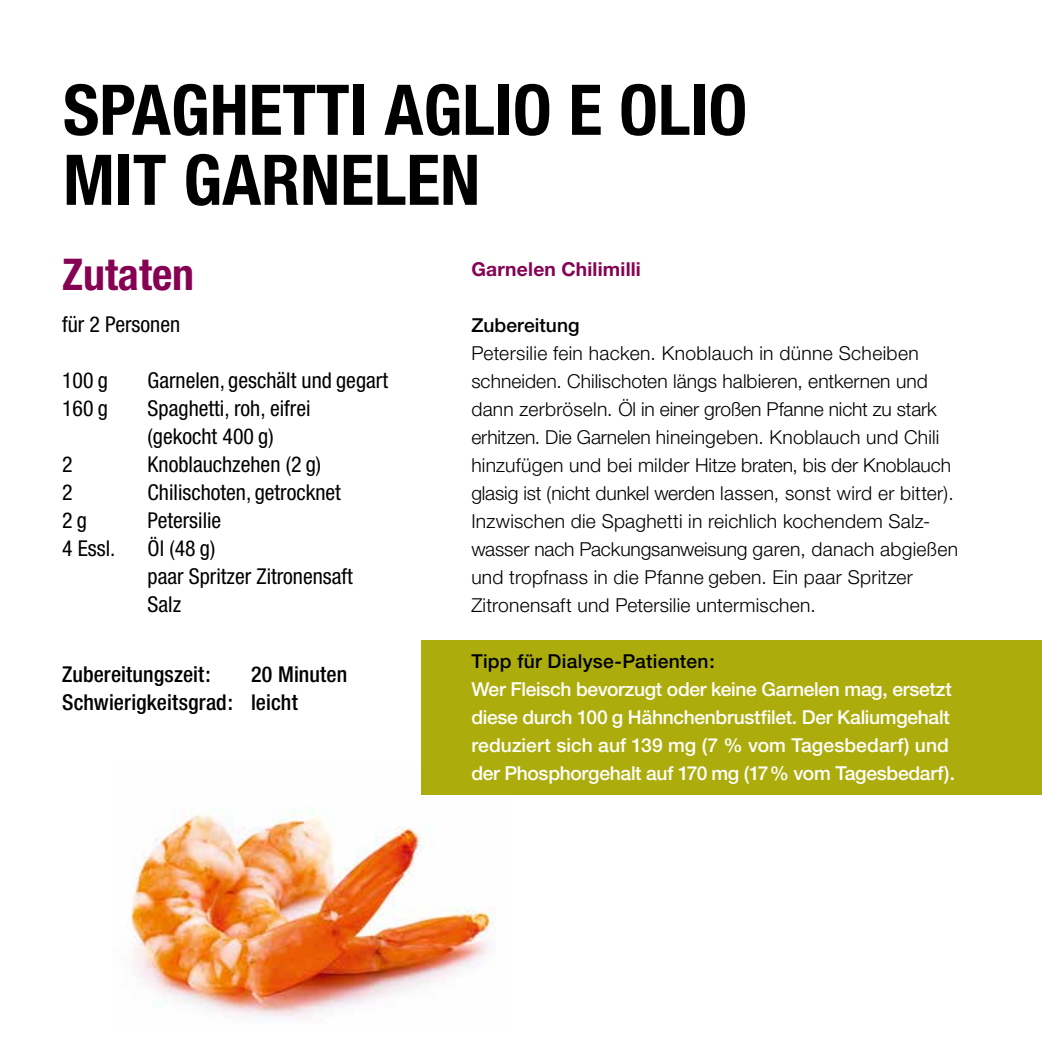
<style>
.page{position:relative;width:1042px;height:1042px;background:#fff}
.page>*{position:absolute;margin:0;border:0;box-sizing:border-box;transform-origin:0 0}
.t1{font:700 condensed 70px/70px "Helvetica Neue";color:#000}
.t2{font:700 condensed 43.75px "Helvetica Neue";color:#860253}
.t3{font:condensed 21.88px/28px "Helvetica Neue";color:#000}
.t4{font:500 condensed 21.88px/28px "Helvetica Neue";letter-spacing:.005em;color:#000}
.t5{font:300 19.25px/28px "Helvetica Neue";letter-spacing:.01em;color:#000}
.t6{font:500 19.25px/28px "Helvetica Neue";letter-spacing:-.015em;color:#fff}
.t7{font:500 19.25px "Helvetica Neue";letter-spacing:.01em;color:#000}
.t8{font:700 19.25px "Helvetica Neue";letter-spacing:.01em;color:#860253}
</style>
<div class="page">
<img style="left:130px;top:766px;width:380px;height:252px">
<div style="left:422px;top:640px;width:620px;height:32px;background:#acad0c"></div>
<div style="left:422px;top:663px;width:620px;height:131px;background:#acad0c"></div>
<h1 class="t1" style="left:63px;top:74px;width:686px">SPAGHETTI AGLIO E OLIO<br>MIT GARNELEN</h1>
<h2 class="t2" style="left:62px;top:248px;width:134px">Zutaten</h2>
<p class="t3" style="left:62px;top:310px;width:120px">für 2 Personen</p>
<p class="t3" style="left:62px;top:366px;width:47px">100 g</p>
<p class="t3" style="left:148px;top:366px;width:242px">Garnelen, geschält und gegart</p>
<p class="t3" style="left:62px;top:394px;width:47px">160 g</p>
<p class="t3" style="left:148px;top:394px;width:164px">Spaghetti, roh, eifrei (gekocht 400 g)</p>
<p class="t3" style="left:62px;top:450px;width:12px">2</p>
<p class="t3" style="left:148px;top:450px;width:175px">Knoblauchzehen (2 g)</p>
<p class="t3" style="left:62px;top:478px;width:12px">2</p>
<p class="t3" style="left:148px;top:478px;width:195px">Chilischoten, getrocknet</p>
<p class="t3" style="left:62px;top:506px;width:26px">2 g</p>
<p class="t3" style="left:148px;top:506px;width:75px">Petersilie</p>
<p class="t3" style="left:62px;top:534px;width:55px">4 Essl.</p>
<p class="t3" style="left:148px;top:534px;width:207px">Öl (48 g)<br>paar Spritzer Zitronensaft<br>Salz</p>
<p class="t4" style="left:62px;top:660px;width:150px">Zubereitungszeit:</p>
<p class="t4" style="left:62px;top:660px;width:287px;text-indent:189px">20 Minuten<br>Schwierigkeitsgrad: leicht</p>
<p class="t8" style="left:471px;top:257px;width:171px">Garnelen Chilimilli</p>
<p class="t7" style="left:471px;top:314px;width:110px">Zubereitung</p>
<p class="t5" style="left:471px;top:339px;width:488px">Petersilie fein hacken. Knoblauch in dünne Scheiben schneiden. Chilischoten längs halbieren, entkernen und dann zerbröseln. Öl in einer großen Pfanne nicht zu stark erhitzen. Die Garnelen hineingeben. Knoblauch und Chili hinzufügen und bei milder Hitze braten, bis der Knoblauch glasig ist (nicht dunkel werden lassen, sonst wird er bitter).<br>Inzwischen die Spaghetti in reichlich kochendem Salz&shy;wasser nach Packungsanweisung garen, danach abgießen und tropfnass in die Pfanne geben. Ein paar Spritzer Zitronensaft und Petersilie untermischen.</p>
<p class="t7" style="left:471px;top:650px;width:245px">Tipp für Dialyse-Patienten:</p>
<p class="t6" style="left:471px;top:675px;width:485px">Wer Fleisch bevorzugt oder keine Garnelen mag, ersetzt diese durch 100 g Hähnchenbrustfilet. Der Kaliumgehalt reduziert sich auf 139 mg (7 % vom Tagesbedarf) und der Phosphorgehalt auf 170 mg (17% vom Tagesbedarf).</p>
</div>
